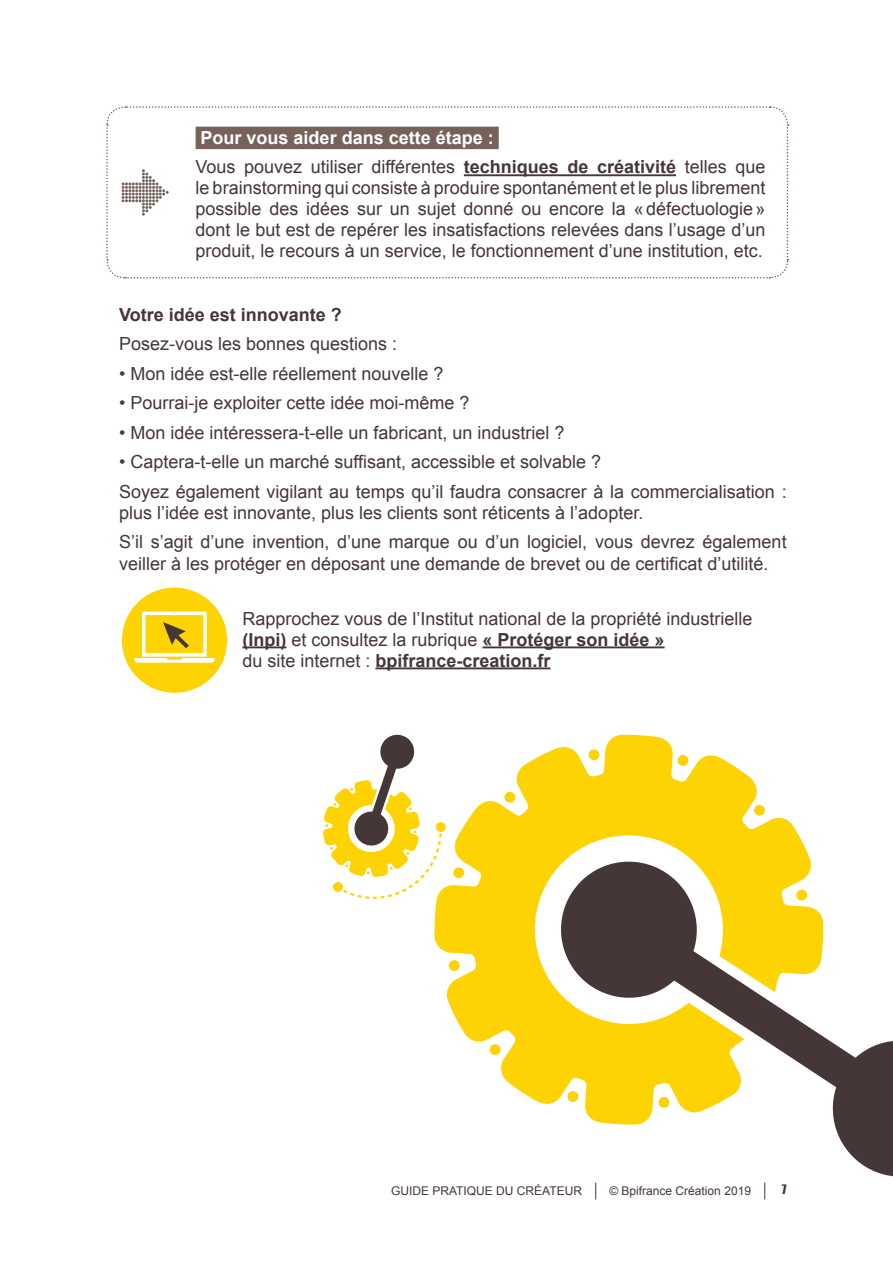
<style>
.page{position:relative;width:893px;height:1263px;background:#fff}
.page>*{position:absolute;margin:0;border:0;box-sizing:border-box;transform-origin:0 0}
.t1{font:18px/21px "Arial";color:#453638}
.t2{font:700 18px "Arial";color:#453638}
.t3{font:12px "Arial";color:#453638}
.t4{font:12px "Impact";color:#453638}
.s1{font-weight:700;color:#fff}
.s2{font-weight:700}
</style>
<div class="page">
<svg style="left:832px;top:1041px;width:61px;height:136px"></svg>
<svg style="left:434px;top:734px;width:377px;height:391px"></svg>
<svg style="left:552px;top:852px;width:154px;height:155px"></svg>
<svg style="left:595px;top:901px;width:294px;height:206px"></svg>
<svg style="left:323px;top:734px;width:119px;height:165px"></svg>
<div style="left:436px;top:822px;width:9px;height:9px;background:#fed304;border-radius:50%"></div>
<div style="left:436px;top:822px;width:10px;height:10px;border:1px solid #fed304;border-radius:50%"></div>
<div style="left:333px;top:882px;width:9px;height:9px;background:#fed304;border-radius:50%"></div>
<div style="left:333px;top:882px;width:10px;height:10px;border:1px solid #fed304;border-radius:50%"></div>
<svg style="left:595px;top:1182px;width:1px;height:17px"></svg>
<svg style="left:764px;top:1182px;width:1px;height:17px"></svg>
<hr style="left:242px;top:646px;width:44px;height:2px;background:#453638">
<hr style="left:482px;top:646px;width:183px;height:2px;background:#453638">
<hr style="left:375px;top:667px;width:175px;height:2px;background:#453638">
<div style="left:122px;top:587px;width:105px;height:106px;background:#fed304;border-radius:50%"></div>
<svg style="left:134px;top:612px;width:81px;height:51px"></svg>
<svg style="left:106px;top:106px;width:683px;height:173px"></svg>
<p class="t1" style="left:196px;top:123px;width:571px;line-height:29.5px"><span class="s1">Pour vous aider dans cette étape :<br></span>Vous pouvez utiliser différentes <span class="s2">techniques de créativité</span> telles que</p>
<p class="t1" style="left:196px;top:178px;width:571px;text-align:justify">le brainstorming qui consiste à produire spontanément et le plus librement possible des idées sur un sujet donné ou encore la «défectuologie» dont le but est de repérer les insatisfactions relevées dans l’usage d’un produit, le recours à un service, le fonctionnement d’une institution, etc.</p>
<p class="t2" style="left:119px;top:303px;width:224px">Votre idée est innovante ?</p>
<p class="t1" style="left:119px;top:334px;width:280px">Posez-vous les bonnes questions :</p>
<p class="t1" style="left:119px;top:363px;width:326px">• Mon idée est-elle réellement nouvelle ?</p>
<p class="t1" style="left:119px;top:393px;width:352px">• Pourrai-je exploiter cette idée moi-même ?</p>
<p class="t1" style="left:119px;top:422px;width:447px">• Mon idée intéressera-t-elle un fabricant, un industriel ?</p>
<p class="t1" style="left:119px;top:448px;width:669px;line-height:29.5px">• Captera-t-elle un marché suffisant, accessible et solvable ?<br>Soyez également vigilant au temps qu’il faudra consacrer à la commercialisation :</p>
<p class="t1" style="left:119px;top:498px;width:669px;line-height:29.5px">plus l’idée est innovante, plus les clients sont réticents à l’adopter.<br>S’il s’agit d’une invention, d’une marque ou d’un logiciel, vous devrez également</p>
<p class="t1" style="left:119px;top:553px;width:651px">veiller à les protéger en déposant une demande de brevet ou de certificat d’utilité.</p>
<p class="t1" style="left:242px;top:608px;width:512px">Rapprochez vous de l’Institut national de la propriété industrielle <span class="s2">(Inpi)</span> et consultez la rubrique <span class="s2">« Protéger son idée »<br></span>du site internet : <span class="s2">bpifrance-creation.fr</span></p>
<p class="t3" style="left:391px;top:1183px;width:192px">GUIDE PRATIQUE DU CRÉATEUR</p>
<p class="t3" style="left:609px;top:1183px;width:143px">© Bpifrance Création 2019</p>
<p class="t4" style="left:782px;top:1180px;width:6px">7</p>
</div>
